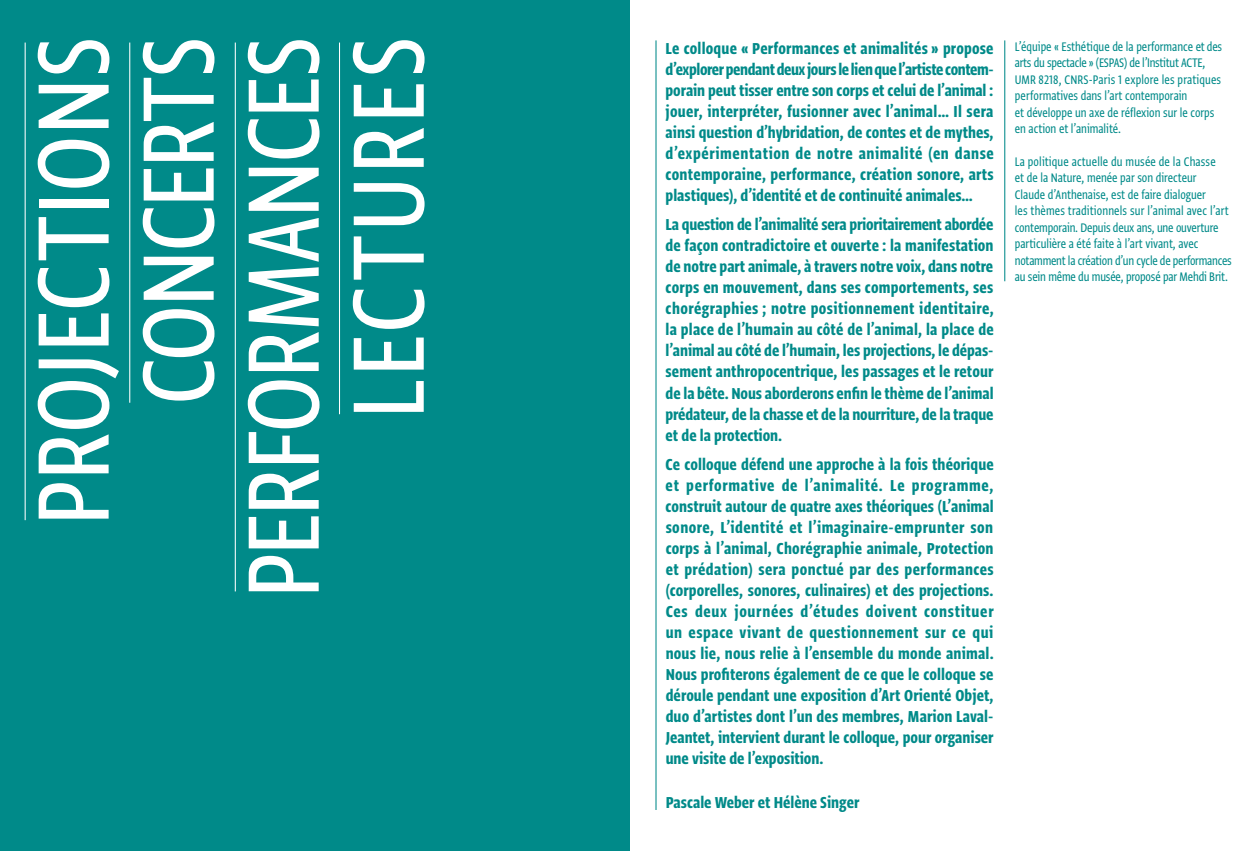
<style>
.page{position:relative;width:1259px;height:851px;background:#fff}
.page>*{position:absolute;margin:0;border:0;box-sizing:border-box;transform-origin:0 0}
.t1{font:120px/105px "Greta Sans Cnd Std";letter-spacing:-.005em;color:#fff;text-align:right}
.t2{font:18.75px/21px "Greta Sans Cnd Std Bld";color:#008a89;text-align:justify}
.t3{font:14.7px/16.5px "Greta Sans Cnd Std";color:#008a89}
</style>
<div class="page">
<div style="left:0;top:0;width:629px;height:850px;background:#008a89"></div>
<hr style="left:1004px;top:40px;width:1px;height:241px;background:#008a89">
<hr style="left:655px;top:40px;width:1px;height:769px;background:#008a89">
<hr style="left:129px;top:43px;width:1px;height:359px;background:#fff">
<hr style="left:235px;top:43px;width:1px;height:548px;background:#fff">
<hr style="left:339px;top:43px;width:1px;height:371px;background:#fff">
<hr style="left:25px;top:43px;width:1px;height:477px;background:#fff">
<h1 class="t1" style="left:17px;top:598px;width:563px;rotate:-90deg">projections concerts performances lectures</h1>
<p class="t2" style="left:665px;top:37px;width:330px">Le colloque « Performances et animalités » propose d’explorer pendant deux jours le lien que l’artiste contem&shy;porain peut tisser entre son corps et celui de l’animal : jouer, interpréter, fusionner avec l’animal… Il sera ainsi question d’hybridation, de contes et de mythes, d’expérimentation de notre animalité (en danse contemporaine, performance, création sonore, arts plastiques), d’identité et de continuité animales…</p>
<p class="t2" style="left:665px;top:214px;width:330px">La question de l’animalité sera prioritairement abordée de façon contradictoire et ouverte : la manifestation de notre part animale, à travers notre voix, dans notre corps en mouvement, dans ses comportements, ses chorégraphies ; notre positionnement identitaire, la place de l’humain au côté de l’animal, la place de l’animal au côté de l’humain, les projections, le dépas&shy;sement anthropocentrique, les passages et le retour de la bête. Nous aborderons enfin le thème de l’animal prédateur, de la chasse et de la nourriture, de la traque et de la protection.</p>
<p class="t2" style="left:665px;top:453px;width:330px">Ce colloque défend une approche à la fois théorique et performative de l’animalité. Le programme, construit autour de quatre axes théoriques (L’animal sonore, L’identité et l’imaginaire-emprunter son corps à l’animal, Chorégraphie animale, Protection et prédation) sera ponctué par des performances (corporelles, sonores, culinaires) et des projections.<br>Ces deux journées d’études doivent constituer un espace vivant de questionnement sur ce qui nous lie, nous relie à l’ensemble du monde animal.<br>Nous profiterons également de ce que le colloque se déroule pendant une exposition d’Art Orienté Objet, duo d’artistes dont l’un des membres, Marion Laval-Jeantet, intervient durant le colloque, pour organiser une visite de l’exposition.</p>
<p class="t2" style="left:665px;top:791px;width:195px">Pascale Weber et Hélène Singer</p>
<p class="t3" style="left:1015px;top:38px;width:209px">L’équipe « Esthétique de la performance et des arts du spectacle » (ESPAS</p>
<p class="t3" style="left:1123px;top:54px;width:83px">) de l’Institut ACTE,</p>
<p class="t3" style="left:1015px;top:71px;width:208px;text-indent:74px">-Paris 1 explore les pratiques performatives dans l’art contemporain<br>et développe un axe de réflexion sur le corps en action et l’animalité.</p>
<p class="t3" style="left:1015px;top:153px;width:218px">La politique actuelle du musée de la Chasse<br>et de la Nature, menée par son directeur<br>Claude d’Anthenaise, est de faire dialoguer<br>les thèmes traditionnels sur l’animal avec l’art contemporain. Depuis deux ans, une ouverture particulière a été faite à l’art vivant, avec notamment la création d’un cycle de performances au sein même du musée, proposé par Mehdi Brit.</p>
<p class="t3" style="left:1015px;top:71px;width:57px">UMR 8218, CNRS</p>
</div>
